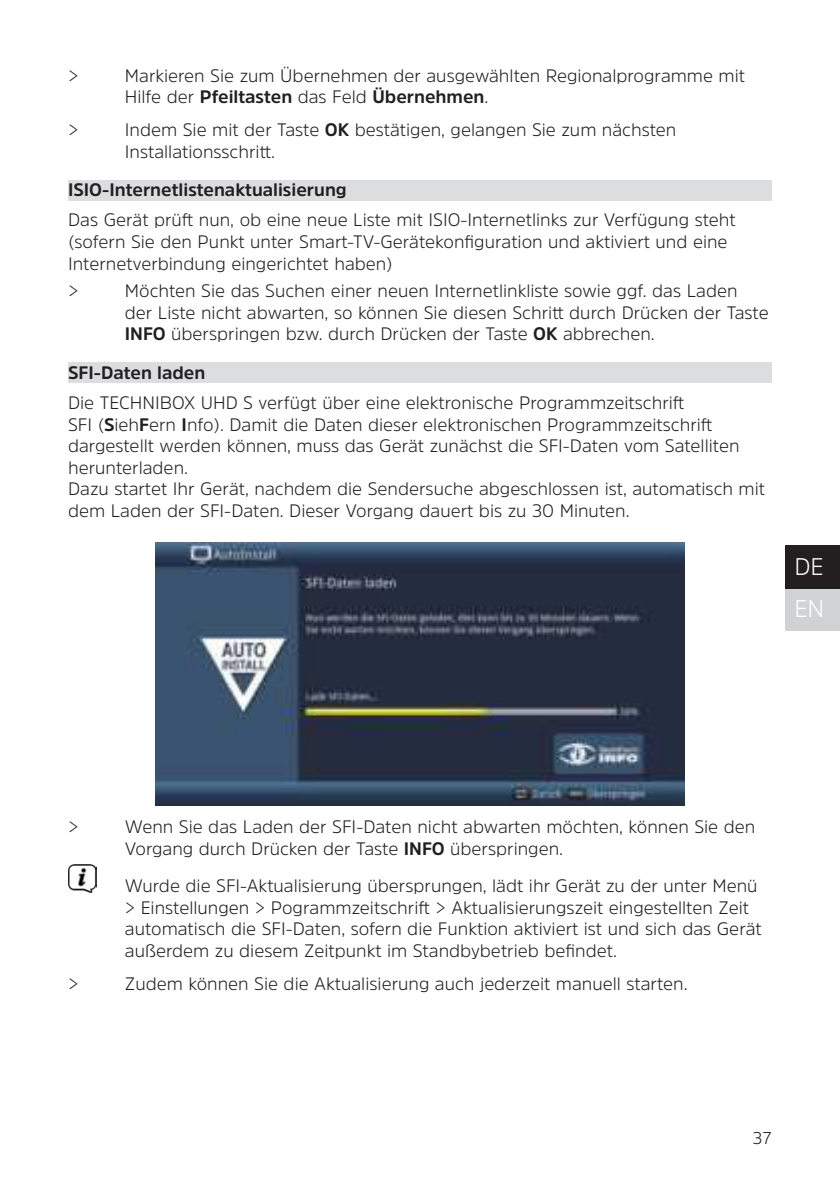
<style>
.page{position:relative;width:840px;height:1191px;background:#fff}
.page>*{position:absolute;margin:0;border:0;box-sizing:border-box;transform-origin:0 0}
.t1{font:300 24px/42px "Amsi Pro";color:#fff}
.t2{font:300 18px/21.6px "Amsi Pro";color:#231f20}
.t3{font:700 18px "Amsi Pro";color:#231f20}
.t4{font:300 17px "Amsi Pro";color:#231f20}
.s1{font-weight:700}
</style>
<div class="page">
<div style="left:785px;top:587px;width:54px;height:44px;background:#d1d2d4"></div>
<div style="left:785px;top:545px;width:54px;height:43px;background:#231f20"></div>
<div style="left:68px;top:180px;width:703px;height:21px;background:#dcdddf"></div>
<div style="left:68px;top:362px;width:703px;height:21px;background:#dcdddf"></div>
<img style="left:155px;top:542px;width:529px;height:263px">
<img style="left:68px;top:864px;width:28px;height:28px">
<p class="t2" style="left:68px;top:64px;width:12px">&gt;</p>
<p class="t2" style="left:125px;top:64px;width:621px">Markieren Sie zum Übernehmen der ausgewählten Regionalprogramme mit<br>Hilfe der <span class="s1">Pfeiltasten</span> das Feld <span class="s1">Übernehmen</span>.</p>
<p class="t2" style="left:68px;top:119px;width:12px">&gt;</p>
<p class="t2" style="left:125px;top:119px;width:552px">Indem Sie mit der Taste <span class="s1">OK</span> bestätigen, gelangen Sie zum nächsten<br>Installationsschritt.</p>
<p class="t3" style="left:68px;top:181px;width:280px">ISIO-Internetlistenaktualisierung</p>
<p class="t2" style="left:68px;top:209px;width:669px">Das Gerät prüft nun, ob eine neue Liste mit ISIO-Internetlinks zur Verfügung steht (sofern Sie den Punkt unter Smart-TV-Gerätekonfiguration und aktiviert und eine<br>Internetverbindung eingerichtet haben)</p>
<p class="t2" style="left:68px;top:280px;width:12px">&gt;</p>
<p class="t2" style="left:125px;top:280px;width:645px">Möchten Sie das Suchen einer neuen Internetlinkliste sowie ggf. das Laden der Liste nicht abwarten, so können Sie diesen Schritt durch Drücken der Taste<br><span class="s1">INFO</span> überspringen bzw. durch Drücken der Taste <span class="s1">OK</span> abbrechen.</p>
<p class="t3" style="left:68px;top:363px;width:139px">SFI-Daten laden</p>
<p class="t2" style="left:68px;top:391px;width:698px">Die TECHNIBOX UHD S verfügt über eine elektronische Programmzeitschrift<br>SFI (<span class="s1">S</span>ieh<span class="s1">F</span>ern <span class="s1">I</span>nfo). Damit die Daten dieser elektronischen Programmzeitschrift dargestellt werden können, muss das Gerät zunächst die SFI-Daten vom Satelliten herunterladen.<br>Dazu startet Ihr Gerät, nachdem die Sendersuche abgeschlossen ist, automatisch mit dem Laden der SFI-Daten. Dieser Vorgang dauert bis zu 30 Minuten.</p>
<h1 class="t1" style="left:794px;top:545px;width:31px">DE<br>EN</h1>
<p class="t2" style="left:68px;top:816px;width:12px">&gt;</p>
<p class="t2" style="left:125px;top:816px;width:631px">Wenn Sie das Laden der SFI-Daten nicht abwarten möchten, können Sie den<br>Vorgang durch Drücken der Taste <span class="s1">INFO</span> überspringen.</p>
<p class="t2" style="left:125px;top:874px;width:638px">Wurde die SFI-Aktualisierung übersprungen, lädt ihr Gerät zu der unter Menü &gt; Einstellungen &gt; Pogrammzeitschrift &gt; Aktualisierungszeit eingestellten Zeit automatisch die SFI-Daten, sofern die Funktion aktiviert ist und sich das Gerät außerdem zu diesem Zeitpunkt im Standbybetrieb befindet.</p>
<p class="t2" style="left:68px;top:972px;width:12px">&gt;</p>
<p class="t2" style="left:125px;top:972px;width:564px">Zudem können Sie die Aktualisierung auch jederzeit manuell starten.</p>
<p class="t4" style="left:752px;top:1129px;width:21px">37</p>
</div>
